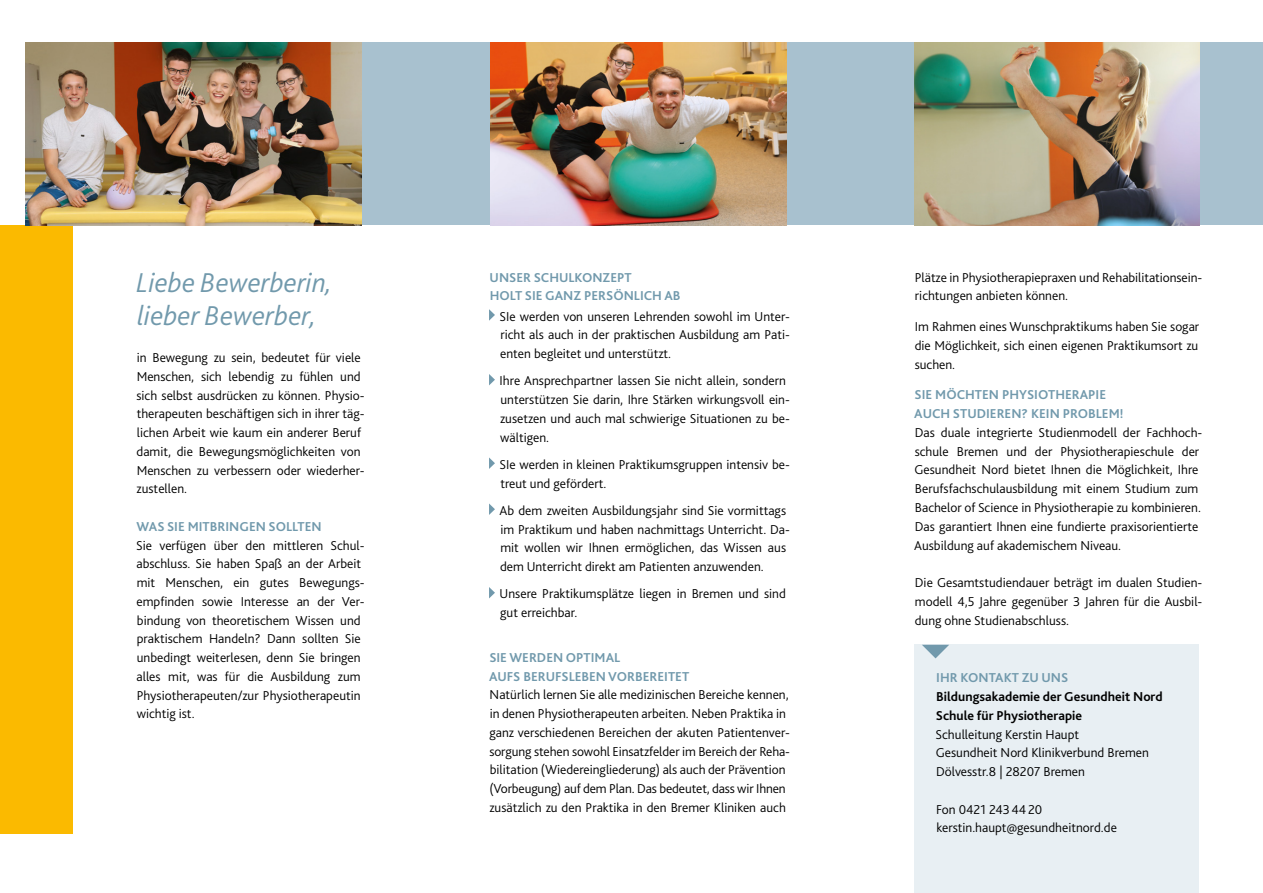
<style>
.page{position:relative;width:1263px;height:893px;background:#fff}
.page>*{position:absolute;margin:0;border:0;box-sizing:border-box;transform-origin:0 0}
.t1{font:italic 300 28.5px/33px "Bliss 2";color:#7199ac}
.t2{font:300 13.5px/18.8px "Bliss 2";color:#000}
.t3{font:700 13.5px/18.8px "Bliss 2";color:#7199ac}
.t4{font:700 13.5px/18.8px "Bliss 2";color:#000}
</style>
<div class="page">
<div style="left:0;top:225px;width:72px;height:608px;background:#fbba00"></div>
<div style="left:26px;top:43px;width:1237px;height:182px;background:#a8c1cf"></div>
<svg style="left:489px;top:309px;width:6px;height:12px"></svg>
<svg style="left:489px;top:374px;width:6px;height:11px"></svg>
<svg style="left:489px;top:457px;width:6px;height:12px"></svg>
<svg style="left:489px;top:503px;width:6px;height:12px"></svg>
<svg style="left:489px;top:587px;width:6px;height:11px"></svg>
<div style="left:914px;top:645px;width:285px;height:248px;background:#e8eff3"></div>
<svg style="left:922px;top:645px;width:27px;height:13px"></svg>
<img style="left:26px;top:43px;width:335px;height:182px">
<img style="left:490px;top:43px;width:297px;height:182px">
<img style="left:914px;top:43px;width:285px;height:182px">
<h1 class="t1" style="left:137px;top:265px;width:197px">Liebe Bewerberin, lieber Bewerber,</h1>
<p class="t2" style="left:136px;top:348px;width:230px">in Bewegung zu sein, bedeutet für viele Menschen, sich lebendig zu fühlen und sich selbst ausdrücken zu können. Physio&shy;therapeuten beschäftigen sich in ihrer täg&shy;lichen Arbeit wie kaum ein anderer Beruf damit, die Bewegungsmöglichkeiten von Menschen zu verbessern oder wiederher&shy;zustellen.</p>
<p class="t3" style="left:137px;top:517px;width:187px">WAS SIE MITBRINGEN SOLLTEN</p>
<p class="t2" style="left:136px;top:535px;width:230px">Sie verfügen über den mittleren Schul&shy;abschluss. Sie haben Spaß an der Arbeit mit Menschen, ein gutes Bewegungs&shy;empfinden sowie Interesse an der Ver&shy;bindung von theoretischem Wissen und praktischem Handeln? Dann sollten Sie unbedingt weiterlesen, denn Sie bringen alles mit, was für die Ausbildung zum Physiotherapeuten/zur Physiotherapeutin wichtig ist.</p>
<p class="t3" style="left:490px;top:268px;width:192px">UNSER SCHULKONZEPT<br>HOLT SIE GANZ PERSÖNLICH AB</p>
<p class="t2" style="left:500px;top:306px;width:292px;text-align:justify">SIe werden von unseren Lehrenden sowohl im Unter&shy;richt als auch in der praktischen Ausbildung am Pati&shy;enten begleitet und unterstützt.</p>
<p class="t2" style="left:500px;top:371px;width:292px">Ihre Ansprechpartner lassen Sie nicht allein, sondern unterstützen Sie darin, Ihre Stärken wirkungsvoll ein&shy;zusetzen und auch mal schwierige Situationen zu be&shy;wältigen.</p>
<p class="t2" style="left:500px;top:455px;width:292px">SIe werden in kleinen Praktikumsgruppen intensiv be&shy;treut und gefördert.</p>
<p class="t2" style="left:500px;top:501px;width:292px">Ab dem zweiten Ausbildungsjahr sind Sie vormittags im Praktikum und haben nachmittags Unterricht. Da&shy;mit wollen wir Ihnen ermöglichen, das Wissen aus dem Unterricht direkt am Patienten anzuwenden.</p>
<p class="t2" style="left:500px;top:584px;width:288px">Unsere Praktikumsplätze liegen in Bremen und sind gut erreichbar.</p>
<p class="t3" style="left:489px;top:647px;width:202px">SIE WERDEN OPTIMAL<br>AUFS BERUFSLEBEN VORBEREITET</p>
<p class="t2" style="left:489px;top:685px;width:302px">Natürlich lernen Sie alle medizinischen Bereiche kennen, in denen Physiotherapeuten arbeiten. Neben Praktika in ganz verschiedenen Bereichen der akuten Patientenver&shy;sorgung stehen sowohl Einsatzfelder im Bereich der Reha&shy;bilitation (Wiedereingliederung) als auch der Prävention (Vorbeugung) auf dem Plan. Das bedeutet, dass wir Ihnen zusätzlich zu den Praktika in den Bremer Kliniken auch</p>
<p class="t2" style="left:915px;top:267px;width:289px">Plätze in Physiotherapiepraxen und Rehabilitationsein&shy;richtungen anbieten können.</p>
<p class="t2" style="left:915px;top:317px;width:286px;text-align:justify">Im Rahmen eines Wunschpraktikums haben Sie sogar die Möglichkeit, sich einen eigenen Praktikumsort zu suchen.</p>
<p class="t3" style="left:914px;top:385px;width:211px">SIE MÖCHTEN PHYSIOTHERAPIE<br>AUCH STUDIEREN? KEIN PROBLEM!</p>
<p class="t2" style="left:914px;top:423px;width:290px">Das duale integrierte Studienmodell der Fachhoch&shy;schule Bremen und der Physiotherapieschule der Gesundheit Nord bietet Ihnen die Möglichkeit, Ihre Berufsfachschulausbildung mit einem Studium zum Bachelor of Science in Physiotherapie zu kombinieren.<br>Das garantiert Ihnen eine fundierte praxisorientierte Ausbildung auf akademischem Niveau.</p>
<p class="t2" style="left:915px;top:573px;width:289px;text-align:justify">Die Gesamtstudiendauer beträgt im dualen Studien&shy;modell 4,5 Jahre gegenüber 3 Jahren für die Ausbil&shy;dung ohne Studienabschluss.</p>
<p class="t3" style="left:936px;top:668px;width:134px">IHR KONTAKT ZU UNS</p>
<p class="t4" style="left:936px;top:687px;width:228px">Bildungsakademie der Gesundheit Nord<br>Schule für Physiotherapie</p>
<p class="t2" style="left:935px;top:724px;width:215px">Schulleitung Kerstin Haupt<br>Gesundheit Nord Klinikverbund Bremen<br>Dölvesstr.8 | 28207 Bremen</p>
<p class="t2" style="left:936px;top:799px;width:182px">Fon 0421 2434420 kerstin.haupt@gesundheitnord.de</p>
</div>
